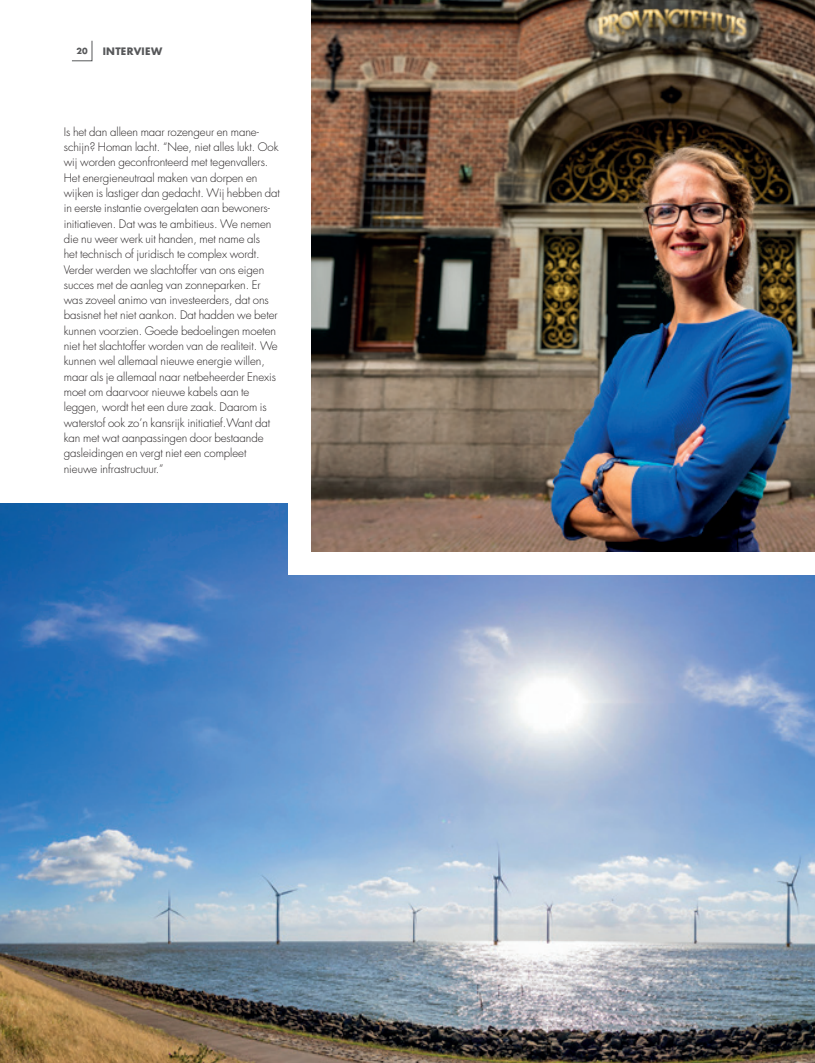
<style>
.page{position:relative;width:815px;height:1063px;background:#fff}
.page>*{position:absolute;margin:0;border:0;box-sizing:border-box;transform-origin:0 0}
.t1{font:300 11.38px/15.4px "Futura Std";letter-spacing:-.005em;color:#231f20}
.t2{font:700 10px "Futura Std";letter-spacing:.035em;color:#57585a}
.t3{font:700 8.12px "Futura Std";color:#57585a}
</style>
<div class="page">
<img style="left:312px;top:0;width:503px;height:551px">
<img style="left:0;top:575px;width:815px;height:488px">
<img style="left:0;top:503px;width:288px;height:261px">
<svg style="left:72px;top:40px;width:21px;height:21px"></svg>
<p class="t3" style="left:76px;top:46px;width:13px">20</p>
<p class="t2" style="left:103px;top:45px;width:61px">INTERVIEW</p>
<p class="t1" style="left:64px;top:124px;width:218px">Is het dan alleen maar rozengeur en mane&shy;schijn? Homan lacht. “Nee, niet alles lukt. Ook wij worden geconfronteerd met tegenvallers.<br>Het energieneutraal maken van dorpen en wijken is lastiger dan gedacht. Wij hebben dat in eerste instantie overgelaten aan bewoners&shy;initiatieven. Dat was te ambitieus. We nemen die nu weer werk uit handen, met name als<br>het technisch of juridisch te complex wordt.<br>Verder werden we slachtoffer van ons eigen succes met de aanleg van zonneparken. Er was zoveel animo van investeerders, dat ons basisnet het niet aankon. Dat hadden we beter kunnen voorzien. Goede bedoelingen moeten niet het slachtoffer worden van de realiteit. We kunnen wel allemaal nieuwe energie willen, maar als je allemaal naar netbeheerder Enexis moet om daarvoor nieuwe kabels aan te leggen, wordt het een dure zaak. Daarom is waterstof ook zo’n kansrijk initiatief.Want dat kan met wat aanpassingen door bestaande gasleidingen en vergt niet een compleet nieuwe infrastructuur.”</p>
</div>
